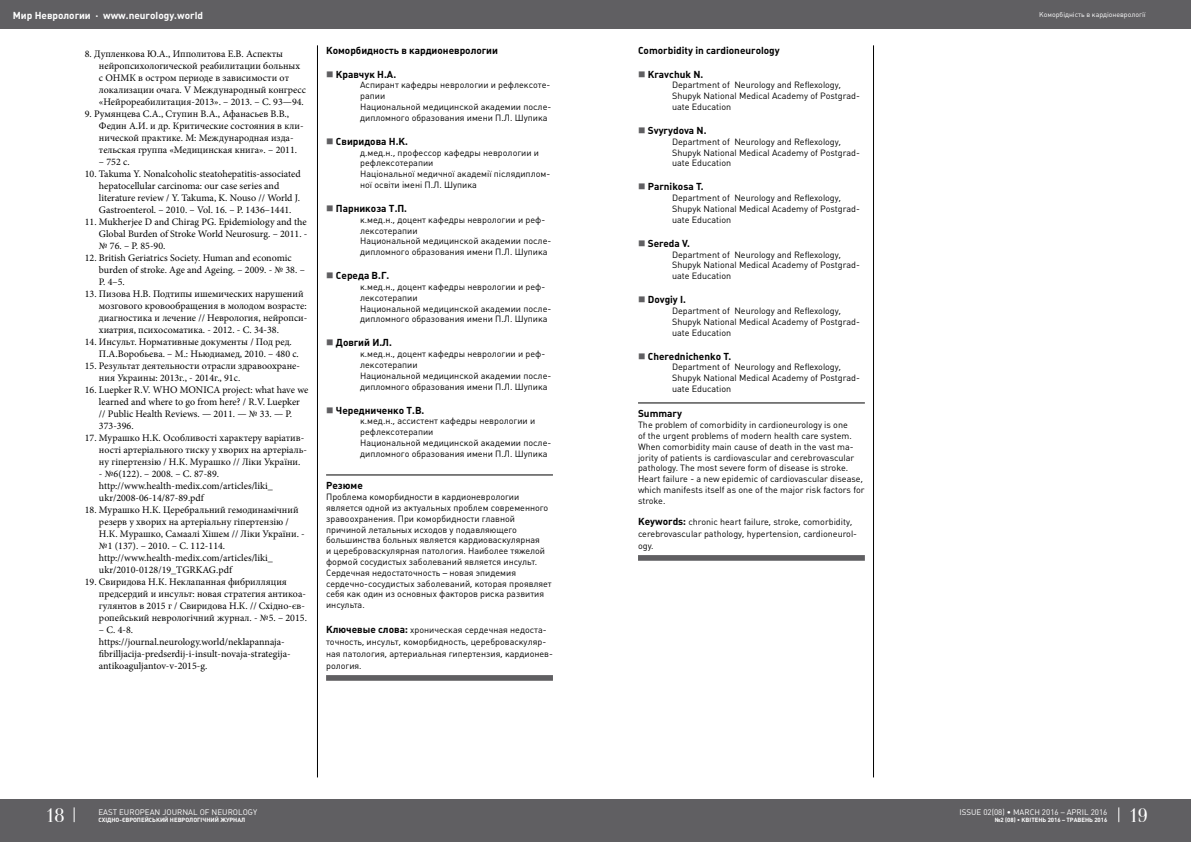
<style>
.page{position:relative;width:1191px;height:842px;background:#fff}
.page>*{position:absolute;margin:0;border:0;box-sizing:border-box;transform-origin:0 0}
.t1{font:20px "Simeiz";color:#fff}
.t2{font:10px/12px "Minion Pro";color:#000}
.t3{font:700 10px "Plumb";color:#000}
.t4{font:700 10px "Plumb";color:#fff}
.t5{font:9px/10.8px "Plumb";color:#000}
.t6{font:8px "Plumb";color:#fff}
.t7{font:7px "Plumb";color:#fff}
.t8{font:700 6px "Plumb";color:#fff}
.s1{color:#605f62}
.s2{font-weight:700;font-size:10px}
</style>
<div class="page">
<div style="left:0;top:0;width:595px;height:28px;background:#605f62"></div>
<div style="left:595px;top:0;width:596px;height:28px;background:#605f62"></div>
<div style="left:0;top:799px;width:595px;height:43px;background:#605f62"></div>
<div style="left:596px;top:799px;width:595px;height:43px;background:#605f62"></div>
<svg style="left:1118px;top:807px;width:1px;height:15px"></svg>
<svg style="left:74px;top:807px;width:1px;height:15px"></svg>
<hr style="left:317px;top:45px;width:1px;height:732px;background:#000">
<hr style="left:873px;top:45px;width:1px;height:732px;background:#000">
<hr style="left:638px;top:403px;width:227px;height:1px;background:#000">
<div style="left:638px;top:555px;width:227px;height:6px;background:#605f62"></div>
<hr style="left:326px;top:475px;width:227px;height:1px;background:#000">
<div style="left:326px;top:675px;width:227px;height:6px;background:#605f62"></div>
<p class="t4" style="left:13px;top:10px;width:192px">Мир Неврологии · www.neurology.world</p>
<p class="t7" style="left:1039px;top:10px;width:108px">Коморбідність в кардіоневрології</p>
<p class="t2" style="left:99px;top:48px;width:209px;text-indent:-14px">8. Дупленкова Ю.А., Ипполитова Е.В. Аспекты нейропсихологической реабилитации больных с ОНМК в остром периоде в зависимости от локализации очага. V Международный конгресс «Нейрореабилитация-2013». – 2013. – С. 93—94.</p>
<p class="t2" style="left:99px;top:108px;width:206px;text-indent:-14px">9. Румянцева С.А., Ступин В.А., Афанасьев В.В., Федин А.И. и др. Критические состояния в кли&shy;нической практике. М: Международная изда&shy;тельская группа «Медицинская книга». – 2011.</p>
<p class="t2" style="left:99px;top:156px;width:32px">– 752 с.</p>
<p class="t2" style="left:99px;top:168px;width:203px;text-indent:-14px">10. Takuma Y. Nonalcoholic steatohepatitis-associated hepatocellular carcinoma: our case series and literature review / Y. Takuma, K. Nouso // World J.<br>Gastroenterol. – 2010. – Vol. 16. – P. 1436–1441.</p>
<p class="t2" style="left:99px;top:216px;width:210px;text-align:justify;text-indent:-14px">11. Mukherjee D and Chirag PG. Epidemiology and the Global Burden of Stroke World Neurosurg. – 2011. - № 76. – Р. 85-90.</p>
<p class="t2" style="left:99px;top:252px;width:207px;text-indent:-14px">12. British Geriatrics Society. Human and economic burden of stroke. Age and Ageing. – 2009. - № 38. –<br>Р. 4–5.</p>
<p class="t2" style="left:99px;top:288px;width:210px;text-indent:-14px">13. Пизова Н.В. Подтипы ишемических нарушений мозгового кровообращения в молодом возрасте: диагностика и лечение // Неврология, нейропси&shy;хиатрия, психосоматика. - 2012. - C. 34-38.</p>
<p class="t2" style="left:99px;top:336px;width:201px;text-indent:-14px">14. Инсульт. Нормативные документы / Под ред.<br>П.А.Воробьева. – М.: Ньюдиамед, 2010. – 480 с.</p>
<p class="t2" style="left:99px;top:360px;width:202px;text-indent:-14px">15. Результат деятельности отрасли здравоохране&shy;ния Украины: 2013г., - 2014г., 91с.</p>
<p class="t2" style="left:99px;top:384px;width:211px;text-indent:-14px">16. Luepker R.V. WHO MONICA project: what have we learned and where to go from here? / R.V. Luepker // Public Health Reviews. — 2011. — № 33. — P.<br>373-396.</p>
<p class="t2" style="left:99px;top:432px;width:209px;text-indent:-14px">17. Мурашко Н.К. Особливості характеру варіатив&shy;ності артеріального тиску у хворих на артеріаль&shy;ну гіпертензію / Н.К. Мурашко // Ліки України.</p>
<p class="t2" style="left:99px;top:468px;width:175px">- №6(122). – 2008. – С. 87-89. http://www.health-medix.com/articles/liki_ ukr/2008-06-14/87-89.pdf</p>
<p class="t2" style="left:99px;top:504px;width:207px;text-indent:-14px">18. Мурашко Н.К. Церебральний гемодинамічний резерв у хворих на артеріальну гіпертензію / Н.К. Мурашко, Самаалі Хішем // Ліки України. - №1 (137). – 2010. – С. 112-114. http://www.health-medix.com/articles/liki_ ukr/2010-0128/19_TGRKAG.pdf</p>
<p class="t2" style="left:99px;top:576px;width:209px;text-indent:-14px">19. Свиридова Н.К. Неклапанная фибрилляция предсердий и инсульт: новая стратегия антикоа&shy;гулянтов в 2015 г / Свиридова Н.К. // Східно-єв&shy;ропейський неврологічний журнал. - №5. – 2015.</p>
<p class="t2" style="left:99px;top:624px;width:193px">– С. 4-8. https://journal.neurology.world/neklapannaja&shy;fibrilljacija-predserdij-i-insult-novaja-strategija&shy;antikoaguljantov-v-2015-g.</p>
<p class="t3" style="left:326px;top:44px;width:173px">Коморбидность в кардионеврологии</p>
<p class="t3" style="left:326px;top:68px;width:72px"><span class="s1">■</span> Кравчук Н.А.</p>
<p class="t5" style="left:360px;top:80px;width:193px">Аспирант кафедры неврологии и рефлексоте&shy;рапии<br>Национальной медицинской академии после&shy;дипломного образования имени П.Л. Шупика</p>
<p class="t3" style="left:326px;top:136px;width:83px"><span class="s1">■</span> Свиридова Н.К.</p>
<p class="t5" style="left:360px;top:147px;width:192px">д.мед.н., профессор кафедры неврологии и рефлексотерапии<br>Національної медичної академії післядиплом&shy;ної освіти імені П.Л. Шупика</p>
<p class="t3" style="left:326px;top:203px;width:82px"><span class="s1">■</span> Парникоза Т.П.</p>
<p class="t5" style="left:360px;top:214px;width:193px">к.мед.н., доцент кафедры неврологии и реф&shy;лексотерапии<br>Национальной медицинской академии после&shy;дипломного образования имени П.Л. Шупика</p>
<p class="t3" style="left:326px;top:270px;width:65px"><span class="s1">■</span> Середа В.Г.</p>
<p class="t5" style="left:360px;top:281px;width:193px">к.мед.н., доцент кафедры неврологии и реф&shy;лексотерапии<br>Национальной медицинской академии после&shy;дипломного образования имени П.Л. Шупика</p>
<p class="t3" style="left:326px;top:337px;width:67px"><span class="s1">■</span> Довгий И.Л.</p>
<p class="t5" style="left:360px;top:349px;width:193px">к.мед.н., доцент кафедры неврологии и реф&shy;лексотерапии<br>Национальной медицинской академии после&shy;дипломного образования имени П.Л. Шупика</p>
<p class="t3" style="left:326px;top:404px;width:100px"><span class="s1">■</span> Чередниченко Т.В.</p>
<p class="t5" style="left:360px;top:416px;width:193px">к.мед.н., ассистент кафедры неврологии и рефлексотерапии<br>Национальной медицинской академии после&shy;дипломного образования имени П.Л. Шупика</p>
<p class="t3" style="left:326px;top:480px;width:38px">Резюме</p>
<p class="t5" style="left:326px;top:492px;width:227px">Проблема коморбидности в кардионеврологии является одной из актуальных проблем современного зравоохранения. При коморбидности главной причиной летальных исходов у подавляющего большинства больных является кардиоваскулярная<br>и цереброваскулярная патология. Наиболее тяжелой формой сосудистых заболеваний является инсульт.<br>Сердечная недостаточность – новая эпидемия сердечно-сосудистых заболеваний, которая проявляет себя как один из основных факторов риска развития инсульта.</p>
<p class="t5" style="left:326px;top:624px;width:228px;line-height:12px"><span class="s2">Ключевые слова:</span> хроническая сердечная недоста&shy;точность, инсульт, коморбидность, цереброваскуляр&shy;ная патология, артериальная гипертензия, кардионев&shy;рология.</p>
<p class="t3" style="left:638px;top:44px;width:143px">Comorbidity in cardioneurology</p>
<p class="t3" style="left:638px;top:68px;width:67px"><span class="s1">■</span> Kravchuk N.</p>
<p class="t5" style="left:672px;top:80px;width:189px">Department of Neurology and Reflexology,<br>Shupyk National Medical Academy of Postgrad&shy;uate Education</p>
<p class="t3" style="left:638px;top:125px;width:70px"><span class="s1">■</span> Svyrydova N.</p>
<p class="t5" style="left:672px;top:136px;width:189px">Department of Neurology and Reflexology,<br>Shupyk National Medical Academy of Postgrad&shy;uate Education</p>
<p class="t3" style="left:638px;top:181px;width:67px"><span class="s1">■</span> Parnikosa T.</p>
<p class="t5" style="left:672px;top:193px;width:189px">Department of Neurology and Reflexology,<br>Shupyk National Medical Academy of Postgrad&shy;uate Education</p>
<p class="t3" style="left:638px;top:238px;width:53px"><span class="s1">■</span> Sereda V.</p>
<p class="t5" style="left:672px;top:249px;width:189px">Department of Neurology and Reflexology,<br>Shupyk National Medical Academy of Postgrad&shy;uate Education</p>
<p class="t3" style="left:638px;top:294px;width:50px"><span class="s1">■</span> Dovgiy I.</p>
<p class="t5" style="left:672px;top:305px;width:189px">Department of Neurology and Reflexology,<br>Shupyk National Medical Academy of Postgrad&shy;uate Education</p>
<p class="t3" style="left:638px;top:350px;width:95px"><span class="s1">■</span> Cherednichenko T.</p>
<p class="t5" style="left:672px;top:362px;width:189px">Department of Neurology and Reflexology,<br>Shupyk National Medical Academy of Postgrad&shy;uate Education</p>
<p class="t3" style="left:638px;top:408px;width:45px">Summary</p>
<p class="t5" style="left:638px;top:420px;width:228px">The problem of comorbidity in cardioneurology is one<br>of the urgent problems of modern health care system.<br>When comorbidity main cause of death in the vast ma&shy;jority of patients is cardiovascular and cerebrovascular pathology. The most severe form of disease is stroke.<br>Heart failure - a new epidemic of cardiovascular disease, which manifests itself as one of the major risk factors for stroke.</p>
<p class="t5" style="left:638px;top:516px;width:221px;line-height:12px"><span class="s2">Keywords:</span> chronic heart failure, stroke, comorbidity, cerebrovascular pathology, hypertension, cardioneurol&shy;ogy.</p>
<h1 class="t1" style="left:45px;top:805px;width:20px">18</h1>
<p class="t8" style="left:98px;top:816px;width:148px">СХІДНО-ЄВРОПЕЙСЬКИЙ НЕВРОЛОГІЧНИЙ ЖУРНАЛ</p>
<p class="t6" style="left:98px;top:807px;width:160px">EAST EUROPEAN JOURNAL OF NEUROLOGY</p>
<p class="t6" style="left:959px;top:807px;width:149px">ISSUE 02(08) • MARCH 2016 – APRIL 2016</p>
<p class="t8" style="left:994px;top:816px;width:114px">№2 (08) • КВІТЕНЬ 2016 – ТРАВЕНЬ 2016</p>
<h1 class="t1" style="left:1128px;top:805px;width:20px">19</h1>
</div>
